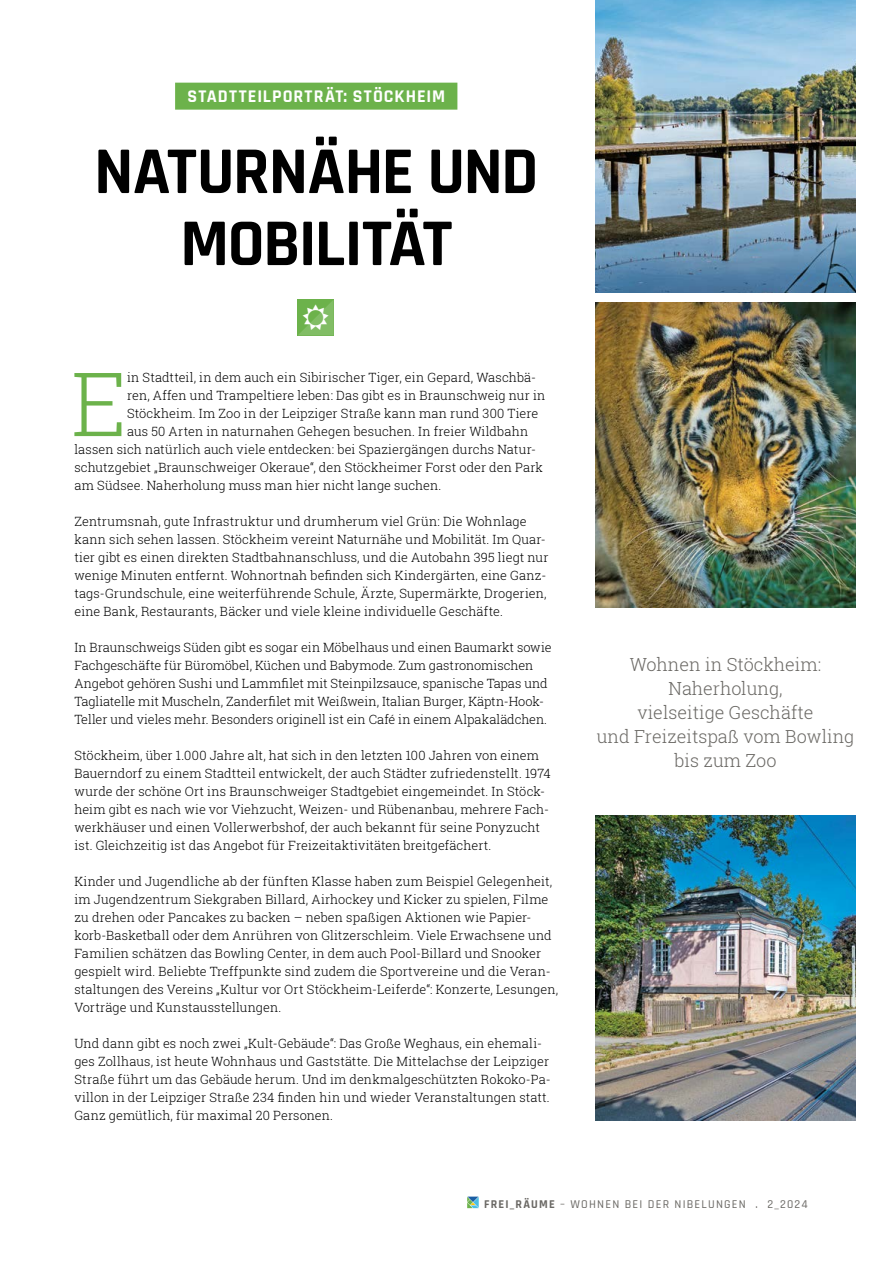
<style>
.page{position:relative;width:893px;height:1263px;background:#fff}
.page>*{position:absolute;margin:0;border:0;box-sizing:border-box;transform-origin:0 0}
.t1{font:300 88.65px "Roboto Slab";color:#6cb24b}
.t2{font:700 67.5px/72px "Rajdhani";letter-spacing:-.025em;color:#000;text-align:center}
.t3{font:300 18px/24px "Roboto Slab";color:#6a6864;text-align:center}
.t4{font:700 18px "Rajdhani";letter-spacing:.06em;color:#fff}
.t5{font:300 12.75px/18px "Roboto Slab";letter-spacing:.005em;color:#000}
.t6{font:500 12px "Rajdhani";letter-spacing:.1em;color:#6a6864}
.s1{font-weight:700}
</style>
<div class="page">
<div style="left:175px;top:83px;width:282px;height:27px;background:#6cb24b"></div>
<img style="left:595px;top:0;width:261px;height:292px">
<img style="left:595px;top:302px;width:261px;height:305px">
<img style="left:595px;top:815px;width:261px;height:305px">
<svg style="left:467px;top:1196px;width:12px;height:12px"></svg>
<svg style="left:298px;top:299px;width:36px;height:36px"></svg>
<h3 class="t4" style="left:187px;top:86px;width:259px">STADTTEILPORTRÄT: STÖCKHEIM</h3>
<h2 class="t2" style="left:94px;top:137px;width:446px">NATURNÄHE UND<br>MOBILITÄT</h2>
<h1 class="t1" style="left:71px;top:343px;width:57px">E</h1>
<p class="t5" style="left:127px;top:368px;width:411px">in Stadtteil, in dem auch ein Sibirischer Tiger, ein Gepard, Waschbä-</p>
<p class="t5" style="left:127px;top:386px;width:420px">ren, Affen und Trampeltiere leben: Das gibt es in Braunschweig nur in</p>
<p class="t5" style="left:127px;top:404px;width:413px">Stöckheim. Im Zoo in der Leipziger Straße kann man rund 300 Tiere</p>
<p class="t5" style="left:127px;top:422px;width:403px">aus 50 Arten in naturnahen Gehegen besuchen. In freier Wildbahn</p>
<p class="t5" style="left:74px;top:440px;width:463px">lassen sich natürlich auch viele entdecken: bei Spaziergängen durchs Natur-</p>
<p class="t5" style="left:74px;top:458px;width:470px">schutzgebiet „Braunschweiger Okeraue“, den Stöckheimer Forst oder den Park</p>
<p class="t5" style="left:74px;top:476px;width:369px">am Südsee. Naherholung muss man hier nicht lange suchen.</p>
<p class="t5" style="left:74px;top:512px;width:476px">Zentrumsnah, gute Infrastruktur und drumherum viel Grün: Die Wohnlage kann sich sehen lassen. Stöckheim vereint Naturnähe und Mobilität. Im Quar&shy;tier gibt es einen direkten Stadtbahnanschluss, und die Autobahn 395 liegt nur wenige Minuten entfernt. Wohnortnah befinden sich Kindergärten, eine Ganz&shy;tags-Grundschule, eine weiterführende Schule, Ärzte, Supermärkte, Drogerien, eine Bank, Restaurants, Bäcker und viele kleine individuelle Geschäfte.</p>
<p class="t5" style="left:74px;top:638px;width:479px">In Braunschweigs Süden gibt es sogar ein Möbelhaus und einen Baumarkt sowie Fachgeschäfte für Büromöbel, Küchen und Babymode. Zum gastronomischen Angebot gehören Sushi und Lammfilet mit Steinpilzsauce, spanische Tapas und Tagliatelle mit Muscheln, Zanderfilet mit Weißwein, Italian Burger, Käptn-Hook-Teller und vieles mehr. Besonders originell ist ein Café in einem Alpakalädchen.</p>
<p class="t5" style="left:74px;top:746px;width:478px">Stöckheim, über 1.000 Jahre alt, hat sich in den letzten 100 Jahren von einem Bauerndorf zu einem Stadtteil entwickelt, der auch Städter zufriedenstellt. 1974 wurde der schöne Ort ins Braunschweiger Stadtgebiet eingemeindet. In Stöck&shy;heim gibt es nach wie vor Viehzucht, Weizen- und Rübenanbau, mehrere Fach&shy;werkhäuser und einen Vollerwerbshof, der auch bekannt für seine Ponyzucht ist. Gleichzeitig ist das Angebot für Freizeitaktivitäten breitgefächert.</p>
<p class="t5" style="left:74px;top:872px;width:485px">Kinder und Jugendliche ab der fünften Klasse haben zum Beispiel Gelegenheit, im Jugendzentrum Siekgraben Billard, Airhockey und Kicker zu spielen, Filme zu drehen oder Pancakes zu backen – neben spaßigen Aktionen wie Papier&shy;korb-Basketball oder dem Anrühren von Glitzerschleim. Viele Erwachsene und Familien schätzen das Bowling Center, in dem auch Pool-Billard und Snooker gespielt wird. Beliebte Treffpunkte sind zudem die Sportvereine und die Veran&shy;staltungen des Vereins „Kultur vor Ort Stöckheim-Leiferde“: Konzerte, Lesungen, Vorträge und Kunstausstellungen.</p>
<p class="t5" style="left:74px;top:1034px;width:478px">Und dann gibt es noch zwei „Kult-Gebäude“: Das Große Weghaus, ein ehemali&shy;ges Zollhaus, ist heute Wohnhaus und Gaststätte. Die Mittelachse der Leipziger Straße führt um das Gebäude herum. Und im denkmalgeschützten Rokoko-Pa&shy;villon in der Leipziger Straße 234 finden hin und wieder Veranstaltungen statt.<br>Ganz gemütlich, für maximal 20 Personen.</p>
<h3 class="t3" style="left:597px;top:652px;width:259px">Wohnen in Stöckheim:<br>Naherholung,<br>vielseitige Geschäfte<br>und Freizeitspaß vom Bowling bis zum Zoo</h3>
<p class="t6" style="left:484px;top:1197px;width:325px"><span class="s1">FREI_RÄUME</span> – WOHNEN BEI DER NIBELUNGEN . 2_2024</p>
</div>
